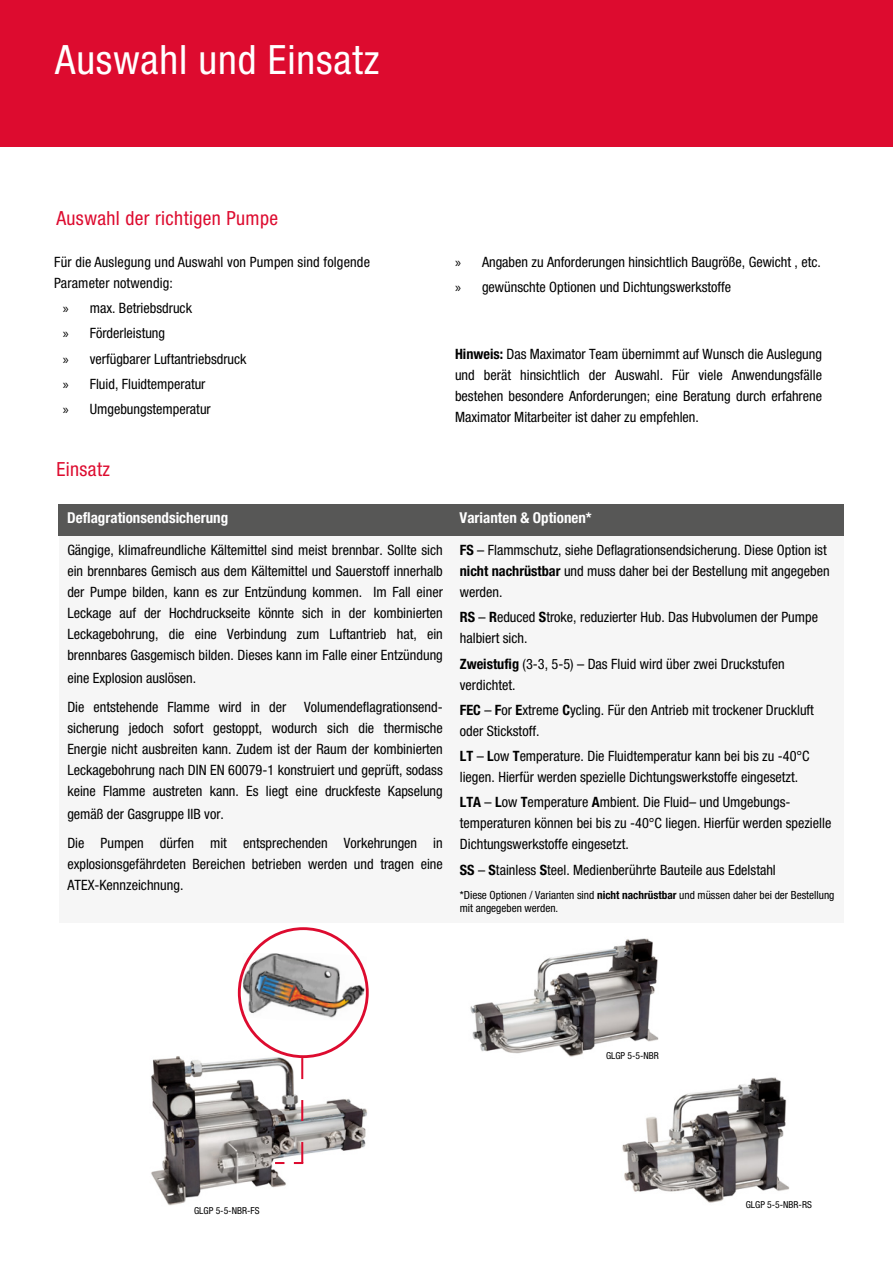
<style>
.page{position:relative;width:893px;height:1263px;background:#fff}
.page>*{position:absolute;margin:0;border:0;box-sizing:border-box;transform-origin:0 0}
.t1{font:condensed 40.5px "Helvetica Neue LT Std";letter-spacing:.02em;color:#fff}
.t2{font:condensed 19.5px "Helvetica Neue LT Std";letter-spacing:.02em;color:#dd0b2f}
.t3{font:700 condensed 15px "Helvetica Neue LT Std";color:#fff}
.t4{font:condensed 14.25px/21px "Helvetica Neue LT Std";color:#000}
.t5{font:condensed 11.25px/13.5px "Helvetica Neue LT Std";color:#000}
.t6{font:condensed 9.6px "Helvetica Neue LT Std";color:#000}
.s1{font-family:"Myriad Pro";font-stretch:normal}
.s2{font-weight:700}
</style>
<div class="page">
<div style="left:0;top:0;width:893px;height:146px;background:#dd0b2f"></div>
<div style="left:59px;top:536px;width:392px;height:387px;background:#f6f6f6"></div>
<div style="left:59px;top:504px;width:392px;height:31px;background:#575756"></div>
<div style="left:451px;top:504px;width:393px;height:31px;background:#575756"></div>
<div style="left:451px;top:536px;width:393px;height:387px;background:#f6f6f6"></div>
<img style="left:470px;top:938px;width:189px;height:119px">
<img style="left:622px;top:1077px;width:167px;height:126px">
<img style="left:151px;top:1028px;width:216px;height:178px">
<img style="left:243px;top:953px;width:124px;height:67px">
<div style="left:238px;top:927px;width:131px;height:131px;border:3px solid #dd0b2f;border-radius:50%"></div>
<svg style="left:275px;top:1058px;width:28px;height:106px"></svg>
<h1 class="t1" style="left:55px;top:36px;width:326px">Auswahl und Einsatz</h1>
<h2 class="t2" style="left:56px;top:207px;width:223px">Auswahl der richtigen Pumpe</h2>
<p class="t4" style="left:54px;top:251px;width:317px">Für die Auslegung und Auswahl von Pumpen sind folgende<br>Parameter notwendig:</p>
<p class="t4" style="left:63px;top:295px;width:185px;line-height:25.2px"><span class="s1">»</span> max. Betriebsdruck<br><span class="s1">»</span> Förderleistung<br><span class="s1">»</span> verfügbarer Luftantriebsdruck <span class="s1">»</span> Fluid, Fluidtemperatur<br><span class="s1">»</span> Umgebungstemperatur</p>
<h2 class="t2" style="left:56px;top:457px;width:55px">Einsatz</h2>
<p class="t4" style="left:455px;top:249px;width:367px;line-height:25.2px"><span class="s1">»</span> Angaben zu Anforderungen hinsichtlich Baugröße, Gewicht , etc. <span class="s1">»</span> gewünschte Optionen und Dichtungswerkstoffe</p>
<p class="t4" style="left:455px;top:344px;width:369px;text-align:justify"><span class="s2">Hinweis:</span> Das Maximator Team übernimmt auf Wunsch die Auslegung und berät hinsichtlich der Auswahl. Für viele Anwendungsfälle bestehen besondere Anforderungen; eine Beratung durch erfahrene Maximator Mitarbeiter ist daher zu empfehlen.</p>
<p class="t3" style="left:67px;top:508px;width:163px">Deflagrationsendsicherung</p>
<p class="t3" style="left:460px;top:508px;width:134px">Varianten &amp; Optionen*</p>
<p class="t4" style="left:460px;top:539px;width:371px"><span class="s2">FS</span> – Flammschutz, siehe Deflagrationsendsicherung. Diese Option ist <span class="s2">nicht nachrüstbar</span> und muss daher bei der Bestellung mit angegeben werden.</p>
<p class="t4" style="left:460px;top:607px;width:360px"><span class="s2">RS</span> – <span class="s2">R</span>educed <span class="s2">S</span>troke, reduzierter Hub. Das Hubvolumen der Pumpe halbiert sich.</p>
<p class="t4" style="left:460px;top:653px;width:326px"><span class="s2">Zweistufig</span> (3-3, 5-5) – Das Fluid wird über zwei Druckstufen verdichtet.</p>
<p class="t4" style="left:460px;top:699px;width:356px"><span class="s2">FEC</span> – <span class="s2">F</span>or <span class="s2">E</span>xtreme <span class="s2">C</span>ycling. Für den Antrieb mit trockener Druckluft oder Stickstoff.</p>
<p class="t4" style="left:460px;top:745px;width:351px"><span class="s2">LT</span> – <span class="s2">L</span>ow <span class="s2">T</span>emperature. Die Fluidtemperatur kann bei bis zu -40°C liegen. Hierfür werden spezielle Dichtungswerkstoffe eingesetzt.</p>
<p class="t4" style="left:460px;top:792px;width:373px"><span class="s2">LTA</span> – <span class="s2">L</span>ow <span class="s2">T</span>emperature <span class="s2">A</span>mbient. Die Fluid– und Umgebungs&shy;temperaturen können bei bis zu -40°C liegen. Hierfür werden spezielle<br>Dichtungswerkstoffe eingesetzt.</p>
<p class="t4" style="left:460px;top:859px;width:317px"><span class="s2">SS</span> – <span class="s2">S</span>tainless <span class="s2">S</span>teel. Medienberührte Bauteile aus Edelstahl</p>
<p class="t5" style="left:460px;top:888px;width:376px">*Diese Optionen / Varianten sind <span class="s2">nicht nachrüstbar</span> und müssen daher bei der Bestellung mit angegeben werden.</p>
<p class="t4" style="left:67px;top:539px;width:377px;text-align:justify">Gängige, klimafreundliche Kältemittel sind meist brennbar. Sollte sich ein brennbares Gemisch aus dem Kältemittel und Sauerstoff innerhalb der Pumpe bilden, kann es zur Entzündung kommen. Im Fall einer Leckage auf der Hochdruckseite könnte sich in der kombinierten Leckagebohrung, die eine Verbindung zum Luftantrieb hat, ein brennbares Gasgemisch bilden. Dieses kann im Falle einer Entzündung</p>
<p class="t4" style="left:67px;top:663px;width:220px;line-height:29.5px">eine Explosion auslösen.<br>Die entstehende Flamme wird in der</p>
<p class="t4" style="left:67px;top:696px;width:377px;text-align:justify;text-indent:237px">Volumendeflagrationsend&shy;sicherung jedoch sofort gestoppt, wodurch sich die thermische Energie nicht ausbreiten kann. Zudem ist der Raum der kombinierten Leckagebohrung nach DIN EN 60079-1 konstruiert und geprüft, sodass keine Flamme austreten kann. Es liegt eine druckfeste Kapselung</p>
<p class="t4" style="left:67px;top:799px;width:377px;line-height:29.5px">gemäß der Gasgruppe IIB vor.<br>Die Pumpen dürfen mit entsprechenden Vorkehrungen in</p>
<p class="t4" style="left:67px;top:853px;width:377px">explosionsgefährdeten Bereichen betrieben werden und tragen eine<br>ATEX-Kennzeichnung.</p>
<p class="t6" style="left:194px;top:1205px;width:67px">GLGP 5-5-NBR-FS</p>
<p class="t6" style="left:606px;top:1050px;width:54px">GLGP 5-5-NBR</p>
<p class="t6" style="left:746px;top:1199px;width:68px">GLGP 5-5-NBR-RS</p>
</div>
